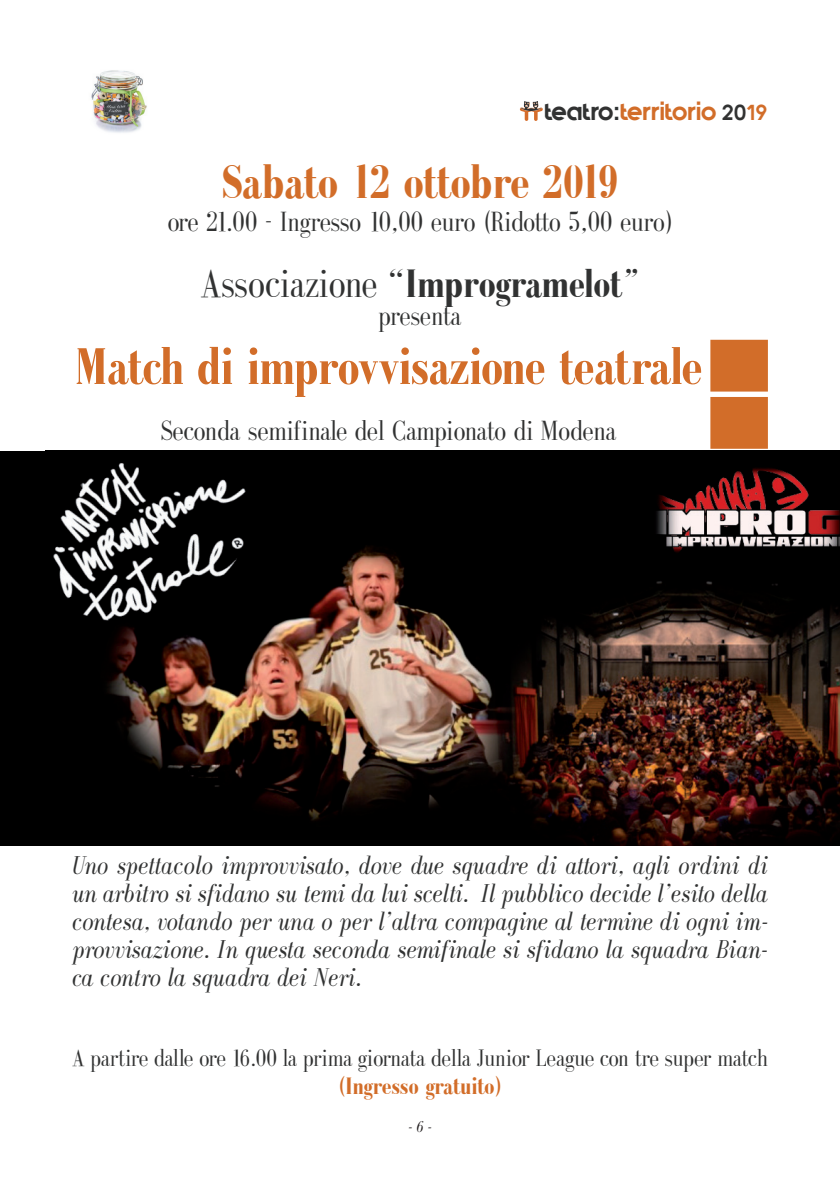
<style>
.page{position:relative;width:840px;height:1191px;background:#fff}
.page>*{position:absolute;margin:0;border:0;box-sizing:border-box;transform-origin:0 0}
.t1{font:700 52px "Galileo FLF";letter-spacing:-.02em;color:#d26d29}
.t2{font:700 48px "Galileo FLF";letter-spacing:-.03em;color:#d26d29}
.t3{font:700 40px "Galileo FLF";letter-spacing:-.015em;color:#313232}
.t4{font:28px "Galileo FLF";color:#313232}
.t5{font:700 26.2px "Quantify";color:#d26d29}
.t6{font:italic 26px/28px "Galileo FLF";letter-spacing:-.015em;color:#313232;text-align:justify}
.t7{font:24px "Galileo FLF";letter-spacing:-.01em;color:#313232}
.t8{font:700 24px "Galileo FLF";letter-spacing:-.015em;color:#d26d29}
.t9{font:italic 16px "Galileo FLF";color:#231f20}
.s1{color:#313232}
.s2{color:#2e3133}
.s3{font-size:21.6px;color:#313232}
.s4{font-size:21.6px}
.s5{font-weight:400}
</style>
<div class="page">
<img style="left:49px;top:451px;width:790px;height:394px">
<div style="left:0;top:451px;width:49px;height:394px;background:#000"></div>
<img style="left:91px;top:70px;width:56px;height:63px">
<svg style="left:519px;top:107px;width:23px;height:14px"></svg>
<img style="left:520px;top:102px;width:21px;height:8px">
<div style="left:710px;top:340px;width:57px;height:51px;background:#d26d29"></div>
<div style="left:710px;top:397px;width:57px;height:52px;background:#d26d29;border:2px solid #d26d29"></div>
<p class="t5" style="left:544px;top:98px;width:224px"><span class="s1">teatro</span><span class="s2">:</span>territorio <span class="s3">20</span><span class="s4">19</span></p>
<h2 class="t2" style="left:221px;top:157px;width:399px">Sabato 12 ottobre 2019</h2>
<p class="t4" style="left:167px;top:208px;width:506px">ore 21.00 - Ingresso 10,00 euro (Ridotto 5,00 euro)</p>
<h3 class="t3" style="left:200px;top:263px;width:440px"><span class="s5">Associazione “</span>Improgramelot”</h3>
<p class="t4" style="left:378px;top:301px;width:84px">presenta</p>
<h1 class="t1" style="left:75px;top:340px;width:628px">Match di improvvisazione teatrale</h1>
<p class="t4" style="left:161px;top:417px;width:457px">Seconda semifinale del Campionato di Modena</p>
<p class="t6" style="left:72px;top:852px;width:697px">Uno spettacolo improvvisato, dove due squadre di attori, agli ordini di un arbitro si sfidano su temi da lui scelti. Il pubblico decide l’esito della contesa, votando per una o per l’altra compagine al termine di ogni im&shy;provvisazione. In questa seconda semifinale si sfidano la squadra Bian&shy;ca contro la squadra dei Neri.</p>
<p class="t7" style="left:72px;top:1045px;width:697px">A partire dalle ore 16.00 la prima giornata della Junior League con tre super match</p>
<p class="t8" style="left:338px;top:1073px;width:164px">(Ingresso gratuito)</p>
<p class="t9" style="left:408px;top:1119px;width:25px">- 6 -</p>
</div>
